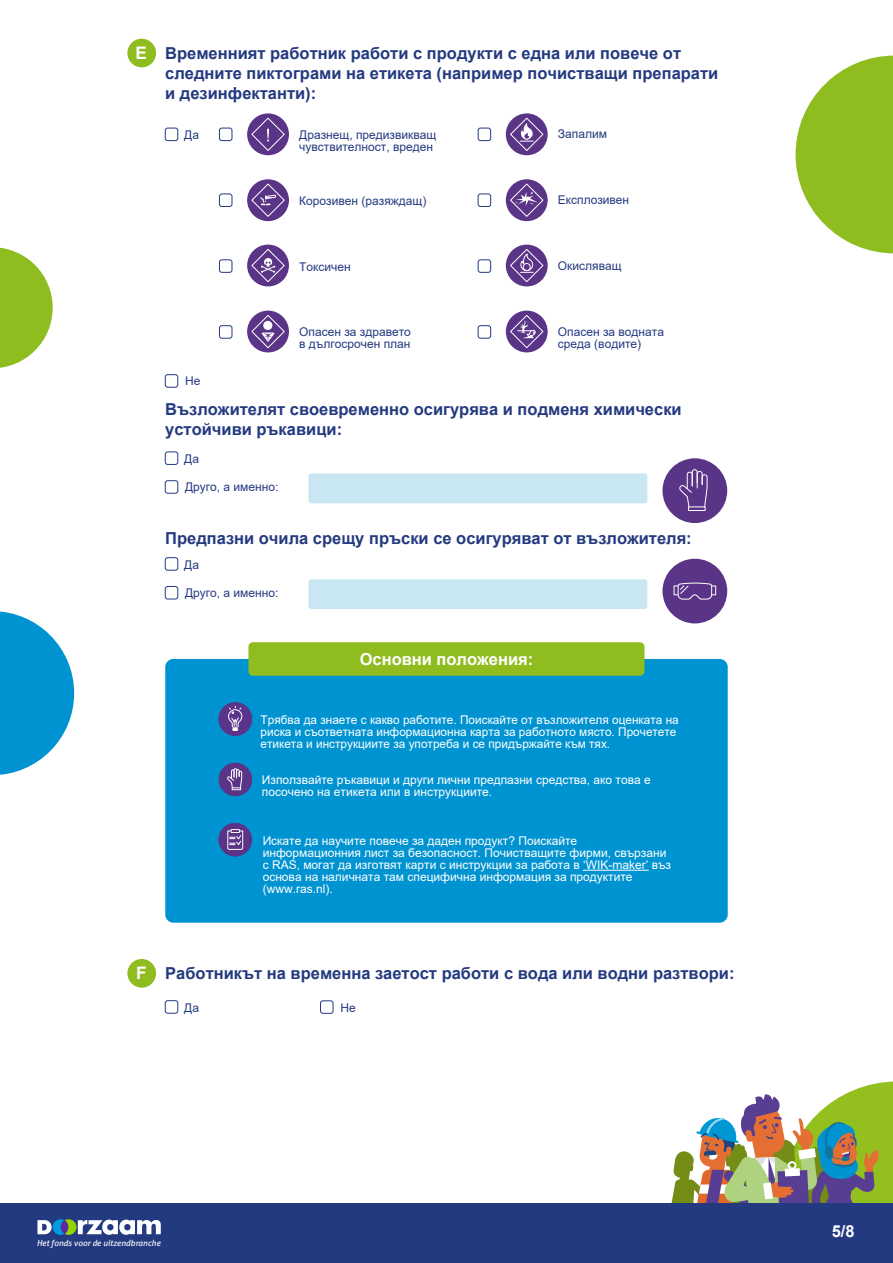
<style>
.page{position:relative;width:893px;height:1263px;background:#fff}
.page>*{position:absolute;margin:0;border:0;box-sizing:border-box;transform-origin:0 0}
.t1{font:700 17.25px "Arial";color:#fff}
.t2{font:700 16.5px/19.8px "Arial";color:#243a80}
.t3{font:700 16.5px "Arial";color:#fff}
.t4{font:12px/12px "Arial";color:#fff}
.t5{font:12px/12px "Arial";color:#243a80}
.t6{font:italic 8.4px "Aller";color:#fff}
.s1{font-size:17.25px;color:#fff}
</style>
<div class="page">
<svg style="left:506px;top:113px;width:42px;height:42px"></svg>
<svg style="left:510px;top:117px;width:34px;height:34px"></svg>
<svg style="left:247px;top:113px;width:42px;height:42px"></svg>
<svg style="left:251px;top:117px;width:34px;height:34px"></svg>
<svg style="left:506px;top:179px;width:42px;height:42px"></svg>
<svg style="left:510px;top:183px;width:34px;height:34px"></svg>
<svg style="left:247px;top:179px;width:42px;height:42px"></svg>
<svg style="left:251px;top:183px;width:34px;height:34px"></svg>
<div style="left:506px;top:245px;width:42px;height:41px;background:#5a3486;border-radius:50%"></div>
<svg style="left:510px;top:249px;width:34px;height:33px"></svg>
<div style="left:247px;top:245px;width:42px;height:41px;background:#5a3486;border-radius:50%"></div>
<svg style="left:251px;top:249px;width:34px;height:33px"></svg>
<div style="left:506px;top:311px;width:42px;height:41px;background:#5a3486;border-radius:50%"></div>
<svg style="left:510px;top:315px;width:34px;height:33px"></svg>
<div style="left:247px;top:311px;width:42px;height:41px;background:#5a3486;border-radius:50%"></div>
<svg style="left:671px;top:1081px;width:222px;height:122px"></svg>
<div style="left:0;top:1203px;width:893px;height:60px;background:#243a80"></div>
<svg style="left:37px;top:1219px;width:124px;height:16px"></svg>
<svg style="left:61px;top:1220px;width:7px;height:14px"></svg>
<svg style="left:0;top:611px;width:74px;height:164px"></svg>
<svg style="left:0;top:247px;width:53px;height:121px"></svg>
<svg style="left:796px;top:56px;width:97px;height:197px"></svg>
<div style="left:127px;top:39px;width:29px;height:28px;background:#8fbc1f;border-radius:50%"></div>
<div style="left:165px;top:128px;width:13px;height:13px;border:1px solid #243a80;border-radius:2px"></div>
<div style="left:219px;top:128px;width:13px;height:13px;border:1px solid #243a80;border-radius:2px"></div>
<div style="left:219px;top:193px;width:13px;height:14px;border:1px solid #243a80;border-radius:2px"></div>
<div style="left:219px;top:259px;width:13px;height:14px;border:1px solid #243a80;border-radius:2px"></div>
<div style="left:219px;top:325px;width:13px;height:14px;border:1px solid #243a80;border-radius:2px"></div>
<div style="left:478px;top:128px;width:13px;height:13px;border:1px solid #243a80;border-radius:2px"></div>
<div style="left:478px;top:193px;width:13px;height:14px;border:1px solid #243a80;border-radius:2px"></div>
<div style="left:478px;top:259px;width:13px;height:14px;border:1px solid #243a80;border-radius:2px"></div>
<div style="left:478px;top:325px;width:13px;height:14px;border:1px solid #243a80;border-radius:2px"></div>
<div style="left:165px;top:374px;width:13px;height:14px;border:1px solid #243a80;border-radius:2px"></div>
<div style="left:165px;top:451px;width:13px;height:14px;border:1px solid #243a80;border-radius:2px"></div>
<div style="left:308px;top:473px;width:339px;height:30px;background:#c9e7f3;border-radius:3px"></div>
<div style="left:165px;top:480px;width:13px;height:14px;border:1px solid #243a80;border-radius:2px"></div>
<div style="left:165px;top:557px;width:13px;height:14px;border:1px solid #243a80;border-radius:2px"></div>
<div style="left:308px;top:579px;width:339px;height:30px;background:#c9e7f3;border-radius:3px"></div>
<div style="left:165px;top:586px;width:13px;height:13px;border:1px solid #243a80;border-radius:2px"></div>
<svg style="left:251px;top:315px;width:34px;height:33px"></svg>
<div style="left:662px;top:458px;width:65px;height:65px;background:#5a3486;border-radius:50%"></div>
<div style="left:688px;top:506px;width:18px;height:5px;border:1px solid #fff"></div>
<svg style="left:679px;top:469px;width:29px;height:39px"></svg>
<div style="left:662px;top:559px;width:65px;height:64px;background:#5a3486;border-radius:50%"></div>
<div style="left:674px;top:586px;width:8px;height:9px;background:#5a348a"></div>
<div style="left:673px;top:585px;width:10px;height:10px;border:1px solid #fff"></div>
<div style="left:708px;top:586px;width:8px;height:9px;background:#5a348a"></div>
<div style="left:707px;top:585px;width:9px;height:10px;border:1px solid #fff"></div>
<svg style="left:677px;top:583px;width:36px;height:17px"></svg>
<div style="left:165px;top:659px;width:563px;height:264px;background:#0093d1;border-radius:8px"></div>
<div style="left:248px;top:642px;width:396px;height:34px;background:#8fbc1f;border-radius:4px"></div>
<div style="left:219px;top:702px;width:33px;height:34px;background:#5a348a;border-radius:50%"></div>
<svg style="left:228px;top:706px;width:15px;height:25px"></svg>
<div style="left:219px;top:763px;width:33px;height:33px;background:#5a3486;border-radius:50%"></div>
<svg style="left:227px;top:768px;width:15px;height:22px"></svg>
<hr style="left:583px;top:870px;width:65px;height:1px;background:#fff">
<div style="left:219px;top:823px;width:33px;height:33px;background:#5a3486;border-radius:50%"></div>
<svg style="left:227px;top:829px;width:17px;height:21px"></svg>
<div style="left:127px;top:959px;width:29px;height:29px;background:#8fbc1f;border-radius:50%"></div>
<div style="left:165px;top:1000px;width:13px;height:14px;border:1px solid #243a80;border-radius:2px"></div>
<div style="left:320px;top:1000px;width:13px;height:14px;border:1px solid #243a80;border-radius:2px"></div>
<h1 class="t1" style="left:136px;top:41px;width:13px">E</h1>
<h2 class="t2" style="left:165px;top:43px;width:555px">Временният работник работи с продукти с една или повече от следните пиктограми на етикета (например почистващи препарати и дезинфектанти):</h2>
<p class="t5" style="left:184px;top:129px;width:16px">Да</p>
<p class="t5" style="left:299px;top:129px;width:139px">Дразнещ, предизвикващ чувствителност, вреден</p>
<p class="t5" style="left:299px;top:194px;width:129px">Корозивен (разяждащ)</p>
<p class="t5" style="left:558px;top:128px;width:51px">Запалим</p>
<p class="t5" style="left:558px;top:194px;width:73px">Експлозивен</p>
<p class="t5" style="left:299px;top:260px;width:53px">Токсичен</p>
<p class="t5" style="left:558px;top:260px;width:65px">Окисляващ</p>
<p class="t5" style="left:185px;top:375px;width:17px">Не</p>
<p class="t5" style="left:299px;top:326px;width:113px">Опасен за здравето в дългосрочен план</p>
<p class="t5" style="left:558px;top:326px;width:108px">Опасен за водната среда (водите)</p>
<h2 class="t2" style="left:165px;top:399px;width:518px">Възложителят своевременно осигурява и подменя химически устойчиви ръкавици:</h2>
<p class="t5" style="left:184px;top:452px;width:16px">Да</p>
<p class="t5" style="left:185px;top:481px;width:95px">Друго, а именно:</p>
<h2 class="t2" style="left:165px;top:528px;width:528px">Предпазни очила срещу пръски се осигуряват от възложителя:</h2>
<p class="t5" style="left:184px;top:558px;width:16px">Да</p>
<p class="t5" style="left:185px;top:587px;width:95px">Друго, а именно:</p>
<h2 class="t3" style="left:360px;top:648px;width:175px">Основни положения:</h2>
<p class="t4" style="left:261px;top:713px;width:420px">Трябва да знаете с какво работите. Поискайте от възложителя оценката на риска и съответната информационна карта за работното място. Прочетете етикета и инструкциите за употреба и се придържайте към тях.</p>
<p class="t4" style="left:262px;top:774px;width:390px">Използвайте ръкавици и други лични предпазни средства, ако това е посочено на етикета или в инструкциите.</p>
<p class="t4" style="left:263px;top:835px;width:410px">Искате да научите повече за даден продукт? Поискайте информационния лист за безопасност. Почистващите фирми, свързани с RAS, могат да изготвят карти с инструкции за работа в ‘WIK-maker’ въз основа на наличната там специфична информация за продуктите (www.ras.nl).</p>
<h2 class="t2" style="left:136px;top:964px;width:600px"><span class="s1">F</span> Работникът на временна заетост работи с вода или водни разтвори:</h2>
<p class="t5" style="left:184px;top:1001px;width:16px">Да</p>
<p class="t5" style="left:340px;top:1001px;width:17px">Не</p>
<p class="t6" style="left:37px;top:1237px;width:125px">Het fonds voor de uitzendbranche</p>
<h2 class="t3" style="left:832px;top:1219px;width:24px">5/8</h2>
</div>
